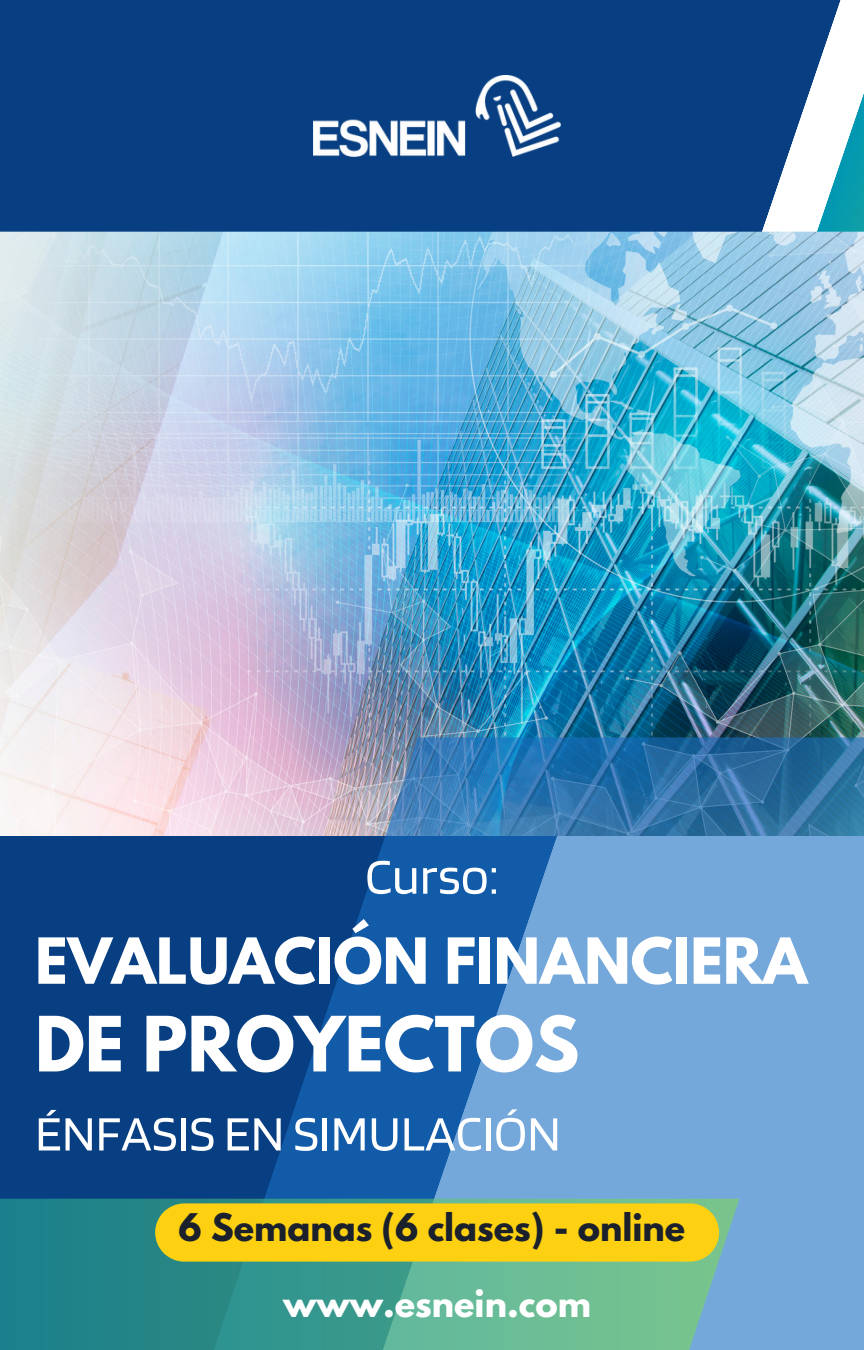
<style>
.page{position:relative;width:864px;height:1350px;background:#fff}
.page>*{position:absolute;margin:0;border:0;box-sizing:border-box;transform-origin:0 0}
.t1{font:700 67.5px "League Spartan";color:#fff}
.t2{font:700 56.25px "League Spartan";color:#fff}
.t3{font:51.75px "Blinker";color:#fff}
.t4{font:51.3px "Blinker";color:#fff}
.t5{font:700 33.75px "League Spartan";color:#1a212c}
.t6{font:700 33.75px "League Spartan";color:#fff}
</style>
<div class="page">
<div style="left:0;top:0;width:700px;height:1199px;background:#073f82"></div>
<svg style="left:700px;top:0;width:164px;height:232px;fill:#073f82"></svg>
<img style="left:0;top:232px;width:864px;height:604px">
<svg style="left:155px;top:737px;width:709px;height:613px;background:#4d82ba"></svg>
<svg style="left:0;top:1199px;width:739px;height:151px;background:#449e91"></svg>
<div style="left:155px;top:1203px;width:564px;height:59px;background:#fdd011"></div>
<img style="left:314px;top:76px;width:246px;height:81px">
<p class="t3" style="left:365px;top:844px;width:135px">Curso:</p>
<h1 class="t2" style="left:35px;top:933px;width:774px">EVALUACIÓN FINANCIERA</h1>
<p class="t1" style="left:35px;top:1011px;width:546px">DE PROYECTOS</p>
<h3 class="t4" style="left:35px;top:1101px;width:527px">ÉNFASIS EN SIMULACIÓN</h3>
<p class="t5" style="left:179px;top:1211px;width:508px">6 Semanas (6 clases) - online</p>
<h4 class="t6" style="left:283px;top:1287px;width:309px">www.esnein.com</h4>
</div>
